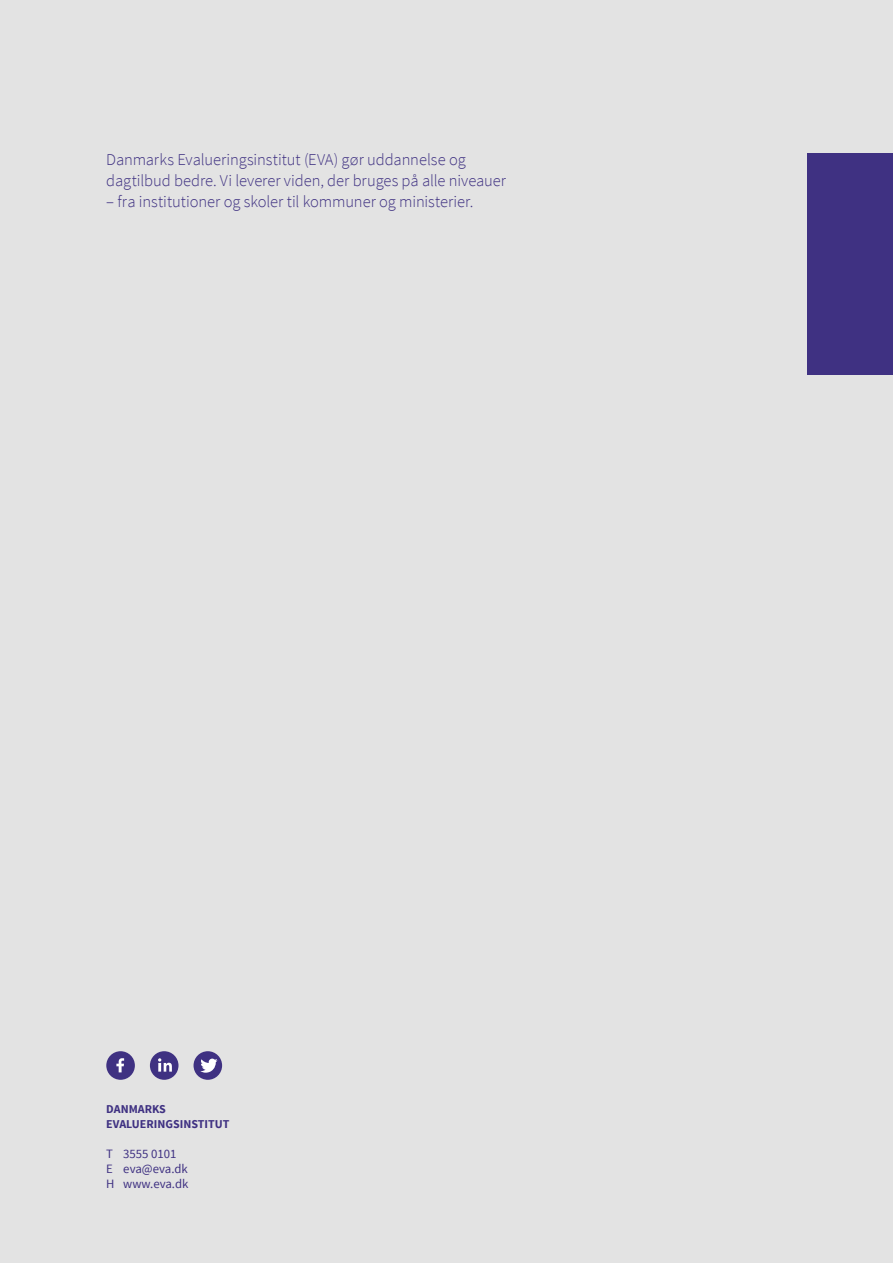
<style>
.page{position:relative;width:893px;height:1263px;background:#e3e3e3}
.page>*{position:absolute;margin:0;border:0;box-sizing:border-box;transform-origin:0 0}
.t1{font:16.5px/21px "Source Sans Pro Light 2";letter-spacing:-.005em;color:#3f3182}
.t2{font:12.75px "Source Sans Pro";color:#3f3182}
.t3{font:700 12px/15px "Source Sans Pro";color:#3f3182}
</style>
<div class="page">
<div style="left:808px;top:153px;width:85px;height:221px;background:#3f3182"></div>
<div style="left:106px;top:1051px;width:29px;height:29px;background:#3f3182;border-radius:50%"></div>
<svg style="left:116px;top:1058px;width:8px;height:14px"></svg>
<div style="left:150px;top:1051px;width:28px;height:29px;background:#3f3182;border-radius:50%"></div>
<svg style="left:158px;top:1058px;width:14px;height:13px"></svg>
<div style="left:194px;top:1051px;width:28px;height:29px;background:#3f3182;border-radius:50%"></div>
<svg style="left:200px;top:1058px;width:18px;height:15px"></svg>
<p class="t1" style="left:106px;top:150px;width:401px">Danmarks Evalueringsinstitut (EVA) gør uddannelse og dagtilbud bedre. Vi leverer viden, der bruges på alle niveauer</p>
<p class="t1" style="left:106px;top:192px;width:368px">– fra institutioner og skoler til kommuner og ministerier.</p>
<p class="t3" style="left:106px;top:1101px;width:125px">DANMARKS<br>EVALUERINGSINSTITUT</p>
<p class="t2" style="left:106px;top:1145px;width:72px">T 3555 0101</p>
<p class="t2" style="left:106px;top:1160px;width:83px">E eva@eva.dk</p>
<p class="t2" style="left:106px;top:1175px;width:84px">H www.eva.dk</p>
</div>
